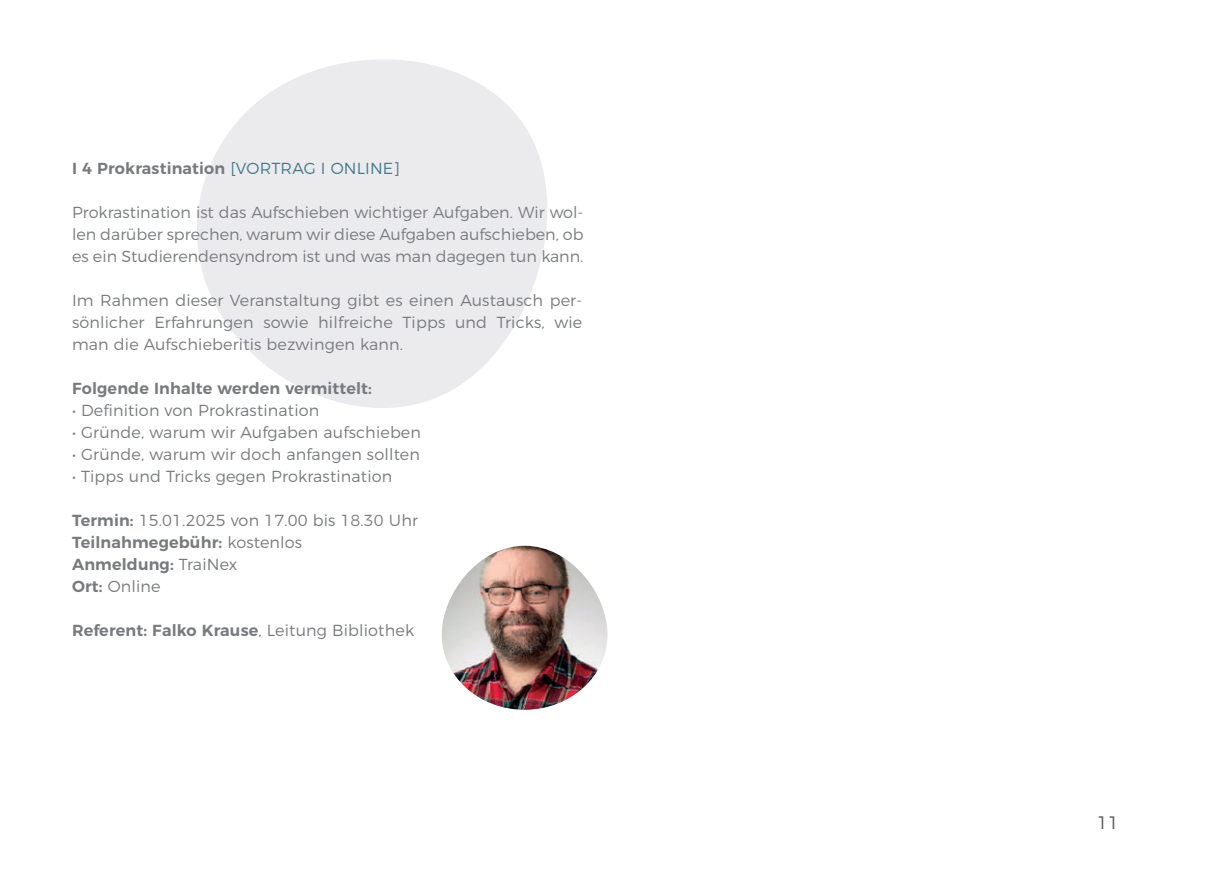
<style>
.page{position:relative;width:1208px;height:874px;background:#fff}
.page>*{position:absolute;margin:0;border:0;box-sizing:border-box;transform-origin:0 0}
.t1{font:300 18px "Montserrat";color:#57585a}
.t2{font:300 16px/22px "Montserrat";letter-spacing:.01em;color:#787a7d;text-align:justify}
.t3{font:600 16px "Montserrat";letter-spacing:.01em;color:#787a7d}
.s1{font-weight:300;color:#447889}
.s2{font-weight:600}
.s3{font-weight:300}
</style>
<div class="page">
<svg style="left:197px;top:59px;width:350px;height:349px;fill:#ebebed"></svg>
<img style="left:442px;top:545px;width:165px;height:164px">
<p class="t3" style="left:72px;top:155px;width:329px">I 4 Prokrastination <span class="s1">[VORTRAG I ONLINE]</span></p>
<p class="t2" style="left:72px;top:199px;width:513px">Prokrastination ist das Aufschieben wichtiger Aufgaben. Wir wol&shy;len darüber sprechen, warum wir diese Aufgaben aufschieben, ob es ein Studierendensyndrom ist und was man dagegen tun kann.</p>
<p class="t2" style="left:72px;top:287px;width:512px">Im Rahmen dieser Veranstaltung gibt es einen Austausch per&shy;sönlicher Erfahrungen sowie hilfreiche Tipps und Tricks, wie man die Aufschieberitis bezwingen kann.</p>
<p class="t3" style="left:72px;top:375px;width:301px">Folgende Inhalte werden vermittelt:</p>
<p class="t2" style="left:72px;top:397px;width:249px">• Definition von Prokrastination</p>
<p class="t2" style="left:72px;top:419px;width:350px">• Gründe, warum wir Aufgaben aufschieben</p>
<p class="t2" style="left:72px;top:441px;width:349px">• Gründe, warum wir doch anfangen sollten</p>
<p class="t2" style="left:72px;top:463px;width:322px">• Tipps und Tricks gegen Prokrastination</p>
<p class="t2" style="left:72px;top:507px;width:348px;text-align:left"><span class="s2">Termin:</span> 15.01.2025 von 17.00 bis 18.30 Uhr<br><span class="s2">Teilnahmegebühr:</span> kostenlos<br><span class="s2">Anmeldung:</span> TraiNex<br><span class="s2">Ort:</span> Online</p>
<p class="t3" style="left:72px;top:617px;width:344px">Referent: Falko Krause<span class="s3">, Leitung Bibliothek</span></p>
<p class="t1" style="left:1096px;top:808px;width:24px">11</p>
</div>
